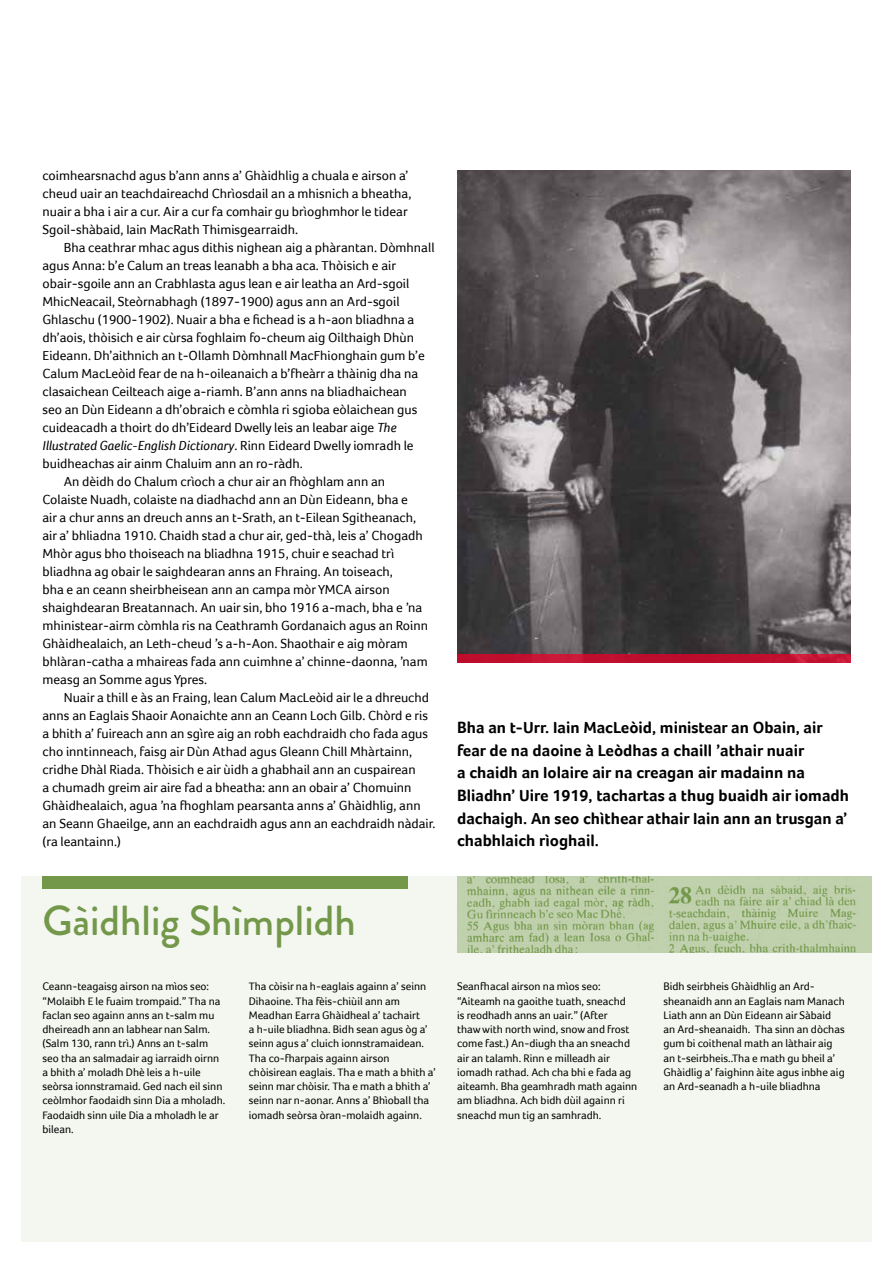
<style>
.page{position:relative;width:893px;height:1263px;background:#fff}
.page>*{position:absolute;margin:0;border:0;box-sizing:border-box;transform-origin:0 0}
.t1{font:500 42px "Brandon Grotesque";color:#73984a}
.t2{font:700 16.5px/22.5px "Foco";color:#000}
.t3{font:13.5px/18px "Foco";color:#000}
.t4{font:italic 13.5px "Foco";color:#000}
.t5{font:11.25px/14.2px "Foco";color:#000}
.s1{font-style:italic}
.s2{font-style:normal}
</style>
<div class="page">
<div style="left:21px;top:876px;width:851px;height:366px;background:#f4f7f0"></div>
<div style="left:43px;top:876px;width:365px;height:13px;background:#73984a"></div>
<img style="left:457px;top:170px;width:393px;height:484px">
<svg style="left:457px;top:654px;width:393px;height:9px;background:#c1102f"></svg>
<div style="left:457px;top:876px;width:415px;height:76px;background:#c0d1ad"></div>
<img style="left:467px;top:876px;width:389px;height:76px">
<p class="t3" style="left:43px;top:166px;width:370px">coimhearsnachd agus b’ann anns a’ Ghàidhlig a chuala e airson a’ cheud uair an teachdaireachd Chrìosdail an a mhisnich a bheatha, nuair a bha i air a cur. Air a cur fa comhair gu brìoghmhor le tidear Sgoil-shàbaid, Iain MacRath Thimisgearraidh.</p>
<p class="t3" style="left:64px;top:238px;width:372px">Bha ceathrar mhac agus dithis nighean aig a phàrantan. Dòmhnall</p>
<p class="t3" style="left:43px;top:256px;width:355px">agus Anna: b’e Calum an treas leanabh a bha aca. Thòisich e air</p>
<p class="t3" style="left:43px;top:274px;width:368px">obair-sgoile ann an Crabhlasta agus lean e air leatha an Ard-sgoil</p>
<p class="t3" style="left:43px;top:292px;width:359px">MhicNeacail, Steòrnabhagh (1897-1900) agus ann an Ard-sgoil</p>
<p class="t3" style="left:43px;top:310px;width:373px">Ghlaschu (1900-1902). Nuair a bha e fichead is a h-aon bliadhna a</p>
<p class="t3" style="left:43px;top:328px;width:373px">dh’aois, thòisich e air cùrsa foghlaim fo-cheum aig Oilthaigh Dhùn</p>
<p class="t3" style="left:43px;top:346px;width:384px">Eideann. Dh’aithnich an t-Ollamh Dòmhnall MacFhionghain gum b’e</p>
<p class="t3" style="left:43px;top:364px;width:377px">Calum MacLeòid fear de na h-oileanaich a b’fheàrr a thàinig dha na</p>
<p class="t3" style="left:43px;top:382px;width:366px">clasaichean Ceilteach aige a-riamh. B’ann anns na bliadhaichean</p>
<p class="t3" style="left:43px;top:400px;width:376px">seo an Dùn Eideann a dh’obraich e còmhla ri sgioba eòlaichean gus</p>
<p class="t3" style="left:43px;top:418px;width:356px">cuideacadh a thoirt do dh’Eideard Dwelly leis an leabar aige <span class="s1">The</span></p>
<p class="t4" style="left:43px;top:437px;width:373px">Illustrated Gaelic-English Dictionary<span class="s2">. Rinn Eideard Dwelly iomradh le</span></p>
<p class="t3" style="left:43px;top:454px;width:262px">buidheachas air ainm Chaluim ann an ro-ràdh.</p>
<p class="t3" style="left:64px;top:472px;width:323px">An dèidh do Chalum crìoch a chur air an fhòghlam ann an</p>
<p class="t3" style="left:43px;top:490px;width:367px">Colaiste Nuadh, colaiste na diadhachd ann an Dùn Eideann, bha e</p>
<p class="t3" style="left:43px;top:508px;width:375px">air a chur anns an dreuch anns an t-Srath, an t-Eilean Sgitheanach,</p>
<p class="t3" style="left:43px;top:526px;width:382px">air a’ bhliadna 1910. Chaidh stad a chur air, ged-thà, leis a’ Chogadh</p>
<p class="t3" style="left:43px;top:544px;width:353px">Mhòr agus bho thoiseach na bliadhna 1915, chuir e seachad trì</p>
<p class="t3" style="left:43px;top:562px;width:352px">bliadhna ag obair le saighdearan anns an Fhraing. An toiseach,</p>
<p class="t3" style="left:43px;top:580px;width:349px">bha e an ceann sheirbheisean ann an campa mòr YMCA airson</p>
<p class="t3" style="left:43px;top:598px;width:381px">shaighdearan Breatannach. An uair sin, bho 1916 a-mach, bha e ’na</p>
<p class="t3" style="left:43px;top:616px;width:387px">mhinistear-airm còmhla ris na Ceathramh Gordanaich agus an Roinn</p>
<p class="t3" style="left:43px;top:634px;width:367px">Ghàidhealaich, an Leth-cheud ’s a-h-Aon. Shaothair e aig mòram</p>
<p class="t3" style="left:43px;top:652px;width:387px">bhlàran-catha a mhaireas fada ann cuimhne a’ chinne-daonna, ’nam</p>
<p class="t3" style="left:43px;top:670px;width:166px">measg an Somme agus Ypres.</p>
<p class="t3" style="left:64px;top:688px;width:367px">Nuair a thill e às an Fraing, lean Calum MacLeòid air le a dhreuchd</p>
<p class="t3" style="left:43px;top:706px;width:387px">anns an Eaglais Shaoir Aonaichte ann an Ceann Loch Gilb. Chòrd e ris</p>
<p class="t3" style="left:43px;top:724px;width:387px">a bhith a’ fuireach ann an sgìre aig an robh eachdraidh cho fada agus</p>
<p class="t3" style="left:43px;top:742px;width:371px">cho inntinneach, faisg air Dùn Athad agus Gleann Chill Mhàrtainn,</p>
<p class="t3" style="left:43px;top:760px;width:375px">cridhe Dhàl Riada. Thòisich e air ùidh a ghabhail ann an cuspairean</p>
<p class="t3" style="left:43px;top:778px;width:371px">a chumadh greim air aire fad a bheatha: ann an obair a’ Chomuinn</p>
<p class="t3" style="left:43px;top:796px;width:380px">Ghàidhealaich, agua ’na fhoghlam pearsanta anns a’ Ghàidhlig, ann</p>
<p class="t3" style="left:43px;top:814px;width:395px">an Seann Ghaeilge, ann an eachdraidh agus ann an eachdraidh nàdair.</p>
<p class="t3" style="left:43px;top:832px;width:80px">(ra leantainn.)</p>
<h1 class="t1" style="left:43px;top:892px;width:315px">Gàidhlig Shìmplidh</h1>
<p class="t2" style="left:457px;top:716px;width:393px">Bha an t-Urr. Iain MacLeòid, ministear an Obain, air fear de na daoine à Leòdhas a chaill ’athair nuair<br>a chaidh an Iolaire air na creagan air madainn na Bliadhn’ Uire 1919, tachartas a thug buaidh air iomadh dachaigh. An seo chìthear athair Iain ann an trusgan a’ chabhlaich rìoghail.</p>
<p class="t5" style="left:43px;top:979px;width:184px">Ceann-teagaisg airson na mìos seo: “Molaibh E le fuaim trompaid.” Tha na faclan seo againn anns an t-salm mu dheireadh ann an labhear nan Salm. (Salm 130, rann trì.) Anns an t-salm seo tha an salmadair ag iarraidh oirnn a bhith a’ moladh Dhè leis a h-uile seòrsa ionnstramaid. Ged nach eil sinn ceòlmhor faodaidh sinn Dia a mholadh.<br>Faodaidh sinn uile Dia a mholadh le ar bilean.</p>
<p class="t5" style="left:457px;top:979px;width:182px">Seanfhacal airson na mìos seo: “Aiteamh na gaoithe tuath, sneachd<br>is reodhadh anns an uair.” (After<br>thaw with north wind, snow and frost come fast.) An-diugh tha an sneachd air an talamh. Rinn e milleadh air iomadh rathad. Ach cha bhi e fada ag aiteamh. Bha geamhradh math againn am bliadhna. Ach bidh dùil againn ri sneachd mun tig an samhradh.</p>
<p class="t5" style="left:249px;top:979px;width:189px">Tha còisir na h-eaglais againn a’ seinn Dihaoine. Tha fèis-chiùil ann am Meadhan Earra Ghàidheal a’ tachairt<br>a h-uile bliadhna. Bidh sean agus òg a’ seinn agus a’ cluich ionnstramaidean.<br>Tha co-fharpais againn airson chòisirean eaglais. Tha e math a bhith a’ seinn mar chòisir. Tha e math a bhith a’ seinn nar n-aonar. Anns a’ Bhìoball tha iomadh seòrsa òran-molaidh againn.</p>
<p class="t5" style="left:663px;top:979px;width:183px">Bidh seirbheis Ghàidhlig an Ard&shy;sheanaidh ann an Eaglais nam Manach Liath ann an Dùn Eideann air Sàbaid an Ard-sheanaidh. Tha sinn an dòchas gum bi coithenal math an làthair aig an t-seirbheis..Tha e math gu bheil a’ Ghàidlig a’ faighinn àite agus inbhe aig an Ard-seanadh a h-uile bliadhna</p>
</div>
